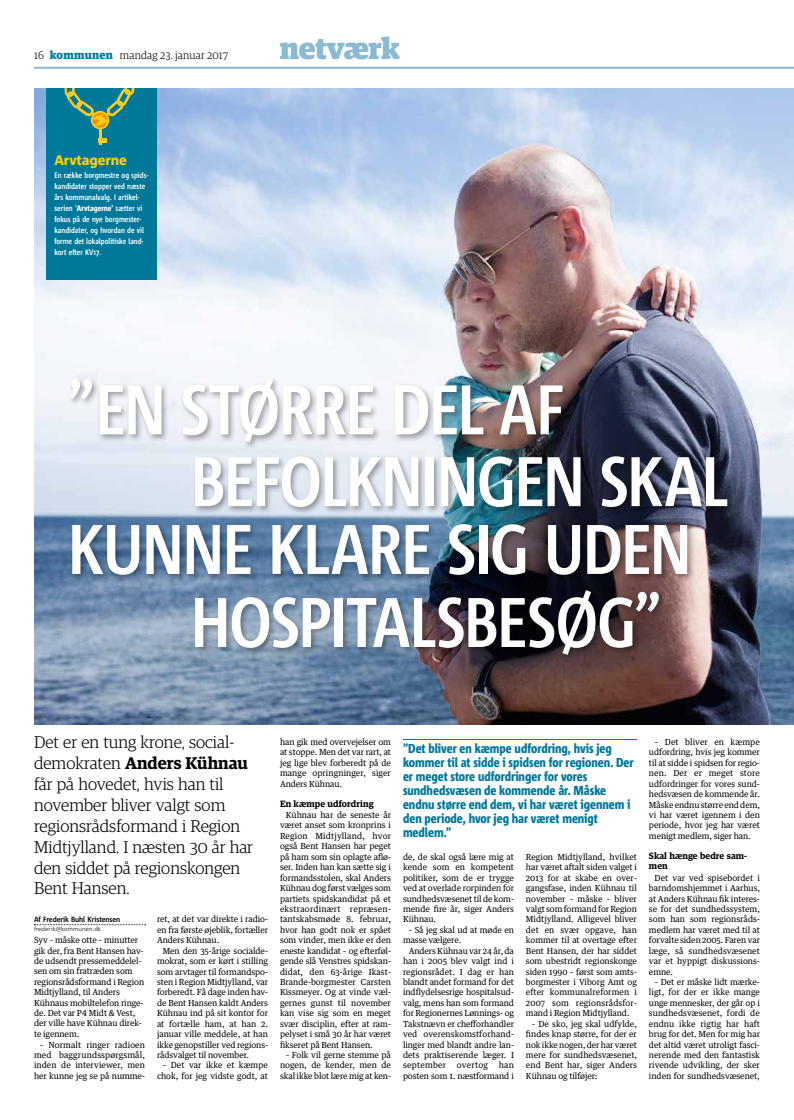
<style>
.page{position:relative;width:794px;height:1120px;background:#fff}
.page>*{position:absolute;margin:0;border:0;box-sizing:border-box;transform-origin:0 0}
.t1{font:700 70px "Corpid C1 s Cd";letter-spacing:-.035em;color:#fff}
.t2{font:900 30px "Guardian Egyp";letter-spacing:-.015em;color:#8bbad3}
.t3{font:300 17px/20.9px "Guardian Egyp";color:#000}
.t4{font:800 14px "Corpid C1 s";letter-spacing:-.01em;color:#fecb16}
.t5{font:800 13px/14px "Corpid C1 s Cd";letter-spacing:-.005em;color:#00789a}
.t6{font:300 11px "Guardian Egyp";letter-spacing:.02em;color:#000}
.t7{font:600 9.1px/10.4px "Guardian Egyp";letter-spacing:.01em;color:#000}
.t8{font:8.4px/10.4px "Guardian Text Egyp 2";letter-spacing:-.01em;color:#000;text-align:justify}
.t9{font:8.4px "Guardian Text Egyp 2";letter-spacing:.025em;color:#000}
.t10{font:700 8px/11px "Corpid C1 s Cd";color:#fff}
.t11{font:700 7.6px "Corpid C1 s S Cd";letter-spacing:-.01em;color:#000}
.t12{font:300 6px "Corpid C1 s";letter-spacing:.01em;color:#000}
.s1{font-weight:700;font-size:11.5px;color:#00789a}
.s2{font-weight:800}
.s3{font-weight:600}
</style>
<div class="page">
<img style="left:34px;top:88px;width:760px;height:636px">
<hr style="left:34px;top:67px;width:760px;height:2px;background:#8bbad3">
<svg style="left:34px;top:924px;width:112px;height:1px"></svg>
<div style="left:67px;top:376px;width:504px;height:74px;background:#000;opacity:.35"></div>
<div style="left:193px;top:453px;width:542px;height:62px;background:#000;opacity:.35"></div>
<div style="left:70px;top:521px;width:625px;height:62px;background:#000;opacity:.35"></div>
<div style="left:193px;top:588px;width:474px;height:75px;background:#000;opacity:.35"></div>
<hr style="left:403px;top:739px;width:234px;height:1px;background:#00789a">
<div style="left:46px;top:88px;width:111px;height:192px;background:#00789a"></div>
<svg style="left:91px;top:111px;width:18px;height:18px"></svg>
<div style="left:93px;top:113px;width:14px;height:14px;background:#f39200;border-radius:50%"></div>
<svg style="left:64px;top:88px;width:71px;height:38px"></svg>
<hr style="left:99px;top:129px;width:3px;height:15px;background:#fecb16">
<svg style="left:102px;top:138px;width:5px;height:4px"></svg>
<h3 class="t6" style="left:34px;top:48px;width:195px">16 <span class="s1">kommunen</span> mandag 23. januar 2017</h3>
<h3 class="t4" style="left:54px;top:151px;width:74px">Arvtagerne</h3>
<p class="t10" style="left:54px;top:169px;width:95px">En række borgmestre og spids&shy;kandidater stopper ved næste års kommunalvalg. I artikel-- serien '<span class="s2">Arvtagerne'</span> sætter vi fokus på de nye borgmester&shy;kandidater, og hvordan de vil forme det lokalpolitiske land-- kort efter KV17.</p>
<h2 class="t2" style="left:280px;top:25px;width:122px">netværk</h2>
<h1 class="t1" style="left:68px;top:366px;width:499px">”EN STØRRE DEL AF</h1>
<h1 class="t1" style="left:191px;top:437px;width:540px">BEFOLKNINGEN SKAL</h1>
<h1 class="t1" style="left:68px;top:505px;width:626px">KUNNE KLARE SIG UDEN</h1>
<h1 class="t1" style="left:191px;top:578px;width:478px">HOSPITALSBESØG”</h1>
<h3 class="t3" style="left:34px;top:731px;width:221px">Det er en tung krone, social&shy;demokraten <span class="s3">Anders Kühnau </span>får på hovedet, hvis han til november bliver valgt som regionsrådsformand i Region<br>Midtjylland. I næsten 30 år har den siddet på regionskongen<br>Bent Hansen.</h3>
<p class="t11" style="left:34px;top:915px;width:88px">Af Frederik Buhl Kristensen</p>
<p class="t12" style="left:34px;top:925px;width:69px">frederik@kommunen.dk</p>
<p class="t8" style="left:34px;top:934px;width:112px;text-align:left">Syv – måske otte – minutter gik der, fra Bent Hansen hav&shy;de udsendt pressemeddelel&shy;sen om sin fratræden som regionsrådsformand i Region<br>Midtjylland, til Anders<br>Kühnaus mobiltelefon ringe&shy;de. Det var P4 Midt &amp; Vest, der ville have Kühnau direk&shy;te igennem.</p>
<p class="t8" style="left:34px;top:1038px;width:112px;text-indent:6px">– Normalt ringer radioen med baggrundsspørgsmål, inden de interviewer, men her kunne jeg se på numme-</p>
<p class="t8" style="left:157px;top:913px;width:112px">ret, at det var direkte i radio&shy;en fra første øjeblik, fortæller Anders Kühnau.</p>
<p class="t8" style="left:157px;top:944px;width:113px;text-indent:6px">Men den 35-årige socialde&shy;mokrat, som er kørt i stilling som arvtager til formandspo&shy;sten i Region Midtjylland, var forberedt. Få dage inden hav&shy;de Bent Hansen kaldt Anders Kühnau ind på sit kontor for at fortælle ham, at han 2. januar ville meddele, at han ikke genopstiller ved regions&shy;rådsvalget til november.</p>
<p class="t8" style="left:157px;top:1059px;width:112px;text-align:right">– Det var ikke et kæmpe chok, for jeg vidste godt, at</p>
<p class="t8" style="left:280px;top:736px;width:113px">han gik med overvejelser om at stoppe. Men det var rart, at jeg lige blev forberedt på de mange opringninger, siger Anders Kühnau.</p>
<p class="t7" style="left:280px;top:797px;width:95px">En kæmpe udfordring</p>
<p class="t8" style="left:280px;top:809px;width:113px;text-indent:6px">Kühnau har de seneste år været anset som kronprins i Region Midtjylland, hvor også Bent Hansen har peget på ham som sin oplagte aflø&shy;ser. Inden han kan sætte sig i formandsstolen, skal Anders Kühnau dog først vælges som partiets spidskandidat på et ekstraordinært repræsen&shy;tantskabsmøde 8. februar, hvor han godt nok er spået som vinder, men ikke er den eneste kandidat – og efterføl&shy;gende slå Venstres spidskan&shy;didat, den 63-årige Ikast-Brande-borgmester Carsten Kissmeyer. Og at vinde væl&shy;gernes gunst til november kan vise sig som en meget svær disciplin, efter at ram&shy;pelyset i små 30 år har været fikseret på Bent Hansen.</p>
<p class="t8" style="left:280px;top:1049px;width:112px;text-indent:6px">– Folk vil gerne stemme på nogen, de kender, men de skal ikke blot lære mig at ken-</p>
<p class="t5" style="left:403px;top:741px;width:232px">”Det bliver en kæmpe udfordring, hvis jeg kommer til at sidde i spidsen for regionen. Der er meget store udfordringer for vores sundhedsvæsen de kommende år. Måske endnu større end dem, vi har været igennem i den periode, hvor jeg har været menigt medlem.”</p>
<p class="t8" style="left:403px;top:851px;width:113px">de, de skal også lære mig at kende som en kompetent politiker, som de er trygge ved at overlade rorpinden for sundhedsvæsenet til de kom&shy;mende fire år, siger Anders Kühnau.</p>
<p class="t8" style="left:403px;top:924px;width:112px;text-indent:6px">– Så jeg skal ud at møde en masse vælgere.</p>
<p class="t8" style="left:403px;top:944px;width:113px;text-indent:6px">Anders Kühnau var 24 år, da han i 2005 blev valgt ind i regionsrådet. I dag er han blandt andet formand for det indflydelsesrige hospitalsud&shy;valg, mens han som formand for Regionernes Lønnings- og Takstnævn er chefforhandler ved overenskomstforhand&shy;linger med blandt andre lan&shy;dets praktiserende læger. I september</p>
<p class="t8" style="left:403px;top:1059px;width:113px;text-align:right">han<br>posten som 1. næstformand i</p>
<p class="t9" style="left:457px;top:1058px;width:33px">overtog</p>
<p class="t8" style="left:526px;top:851px;width:113px">Region Midtjylland, hvilket har været aftalt siden valget i 2013 for at skabe en over&shy;gangsfase, inden Kühnau til november – måske – bliver valgt som formand for Region Midtjylland. Alligevel bliver det en svær opgave, han kommer til at overtage efter Bent Hansen, der har siddet som ubestridt regionskonge siden 1990 – først som amts&shy;borgmester i Viborg Amt og efter kommunalreformen i 2007 som regionsrådsfor&shy;mand i Region Midtjylland.</p>
<p class="t8" style="left:526px;top:1017px;width:113px;text-indent:6px">– De sko, jeg skal udfylde, findes knap større, for der er nok ikke nogen, der har været mere for sundhedsvæsenet, end Bent har, siger Anders Kühnau og tilføjer:</p>
<p class="t8" style="left:649px;top:736px;width:112px;text-indent:6px">– Det bliver en kæmpe udfordring, hvis jeg kommer til at sidde i spidsen for regio&shy;nen. Der er meget store udfordringer for vores sund&shy;hedsvæsen de kommende år.<br>Måske endnu større end dem, vi har været igennem i den periode, hvor jeg har været menigt medlem, siger han.</p>
<p class="t7" style="left:649px;top:849px;width:100px">Skal hænge bedre sam&shy;men</p>
<p class="t8" style="left:649px;top:871px;width:112px;text-indent:6px">Det var ved spisebordet i barndomshjemmet i Aarhus, at Anders Kühnau fik interes&shy;se for det sundhedssystem, som han som regionsråds&shy;medlem har været med til at forvalte siden 2005. Faren var læge, så sundhedsvæsenet var et hyppigt diskussions&shy;emne.</p>
<p class="t8" style="left:649px;top:976px;width:112px;text-indent:6px">– Det er måske lidt mærke&shy;ligt, for der er ikke mange unge mennesker, der går op i sundhedsvæsenet, fordi de endnu ikke rigtig har haft brug for det. Men for mig har det altid været utroligt fasci&shy;nerende med den fantastisk rivende udvikling, der sker inden for sundhedsvæsenet,</p>
</div>
